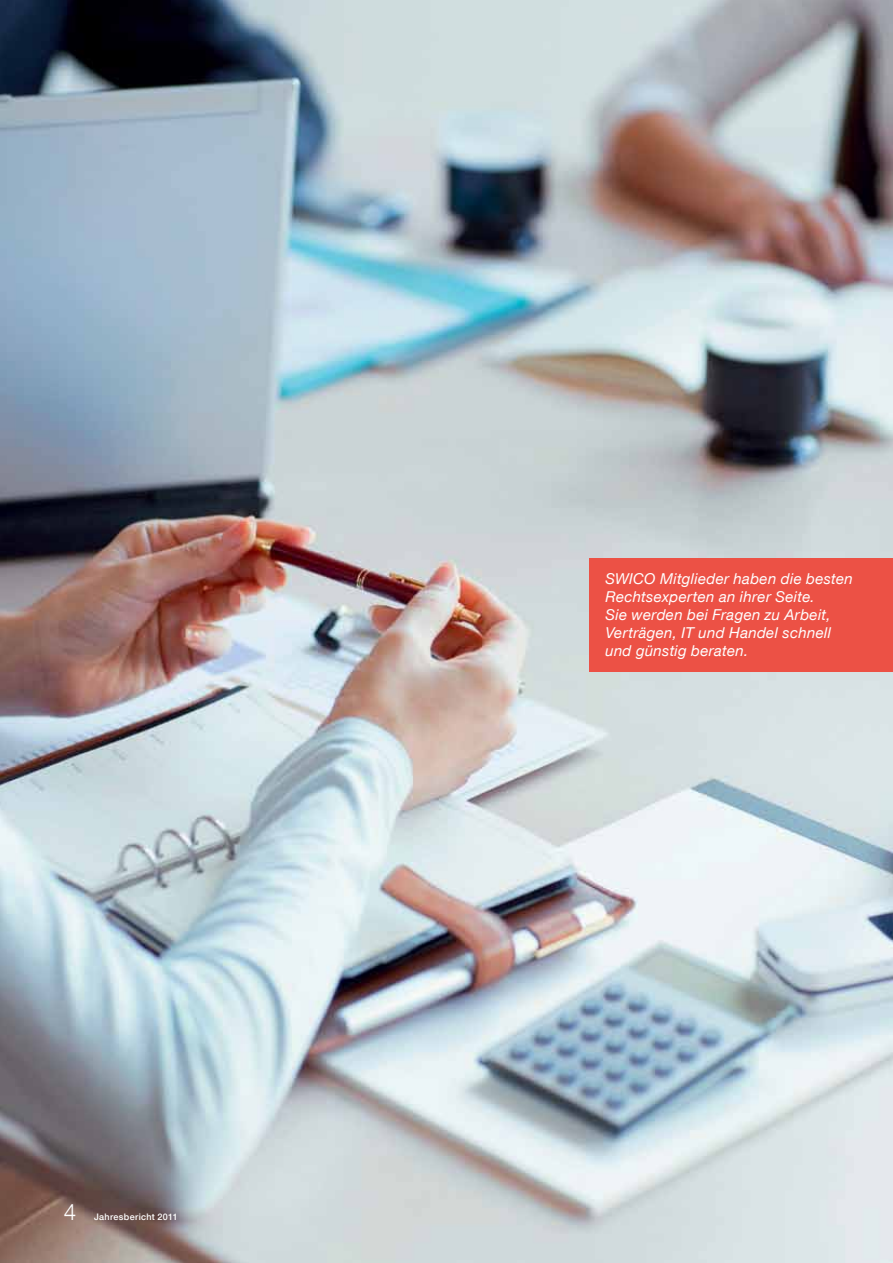
<style>
.page{position:relative;width:893px;height:1263px;background:#fff}
.page>*{position:absolute;margin:0;border:0;box-sizing:border-box;transform-origin:0 0}
.t1{font:300 22.5px "Helvetica Neue LT Com";color:#fff}
.t2{font:italic 15px/18px "Helvetica Neue LT Com";letter-spacing:.02em;color:#fff}
.t3{font:500 9px "Helvetica Neue LT Com";letter-spacing:.035em;color:#fff}
</style>
<div class="page">
<img style="left:0;top:0;width:893px;height:1263px">
<div style="left:590px;top:558px;width:303px;height:114px;background:#ec5145"></div>
<h1 class="t1" style="left:64px;top:1199px;width:14px">4</h1>
<p class="t3" style="left:94px;top:1212px;width:85px">Jahresbericht 2011</p>
<p class="t2" style="left:605px;top:570px;width:249px">SWICO Mitglieder haben die besten<br>Rechtsexperten an ihrer Seite.<br>Sie werden bei Fragen zu Arbeit,<br>Verträgen, IT und Handel schnell und günstig beraten.</p>
</div>
